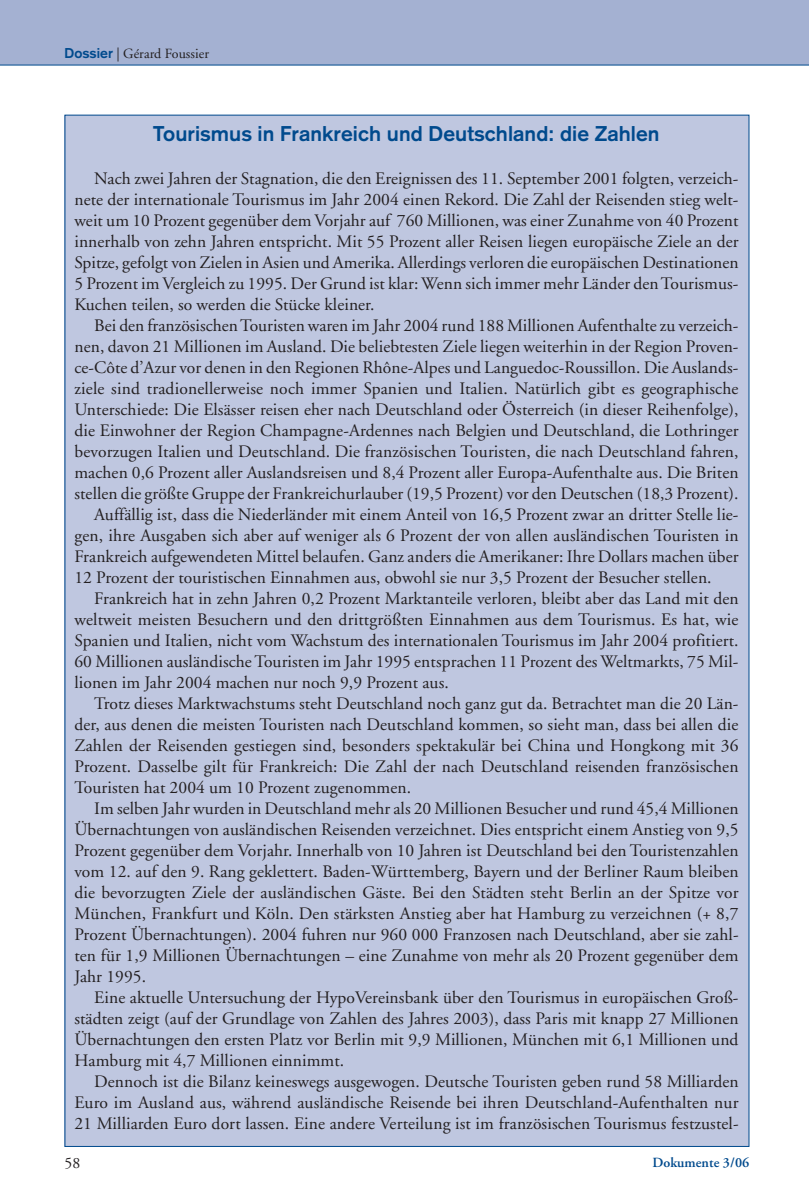
<style>
.page{position:relative;width:809px;height:1191px;background:#fff}
.page>*{position:absolute;margin:0;border:0;box-sizing:border-box;transform-origin:0 0}
.t1{font:700 21px "Akzidenz Grotesk";letter-spacing:.005em;color:#004a8d}
.t2{font:17.5px/21px "Adobe Garamond";letter-spacing:.005em;color:#231f20;text-align:justify}
.t3{font:15.75px "Adobe Garamond";color:#231f20}
.t4{font:14px "Adobe Garamond";letter-spacing:.005em;color:#231f20}
.t5{font:600 14px "Adobe Garamond";letter-spacing:.005em;color:#004a8d}
.s1{font-family:"Akzidenz Grotesk";font-weight:700;color:#004a8d}
</style>
<div class="page">
<div style="left:65px;top:115px;width:684px;height:1031px;background:#bfc7e0"></div>
<div style="left:0;top:1px;width:808px;height:64px;background:#a4b1d2"></div>
<hr style="left:0;top:65px;width:808px;height:1px;background:#004a8d">
<p class="t4" style="left:64px;top:48px;width:146px"><span class="s1">Dossier</span> | Gérard Foussier</p>
<p class="t1" style="left:153px;top:126px;width:508px">Tourismus in Frankreich und Deutschland: die Zahlen</p>
<p class="t2" style="left:74px;top:169px;width:665px;text-indent:20px">Nach zwei Jahren der Stagnation, die den Ereignissen des 11. September 2001 folgten, verzeich&shy;nete der internationale Tourismus im Jahr 2004 einen Rekord. Die Zahl der Reisenden stieg welt&shy;weit um 10 Prozent gegenüber dem Vorjahr auf 760 Millionen, was einer Zunahme von 40 Prozent innerhalb von zehn Jahren entspricht. Mit 55 Prozent aller Reisen liegen europäische Ziele an der Spitze, gefolgt von Zielen in Asien und Amerika. Allerdings verloren die europäischen Destinationen 5 Prozent im Vergleich zu 1995. Der Grund ist klar: Wenn sich immer mehr Länder den Tourismus-Kuchen teilen, so werden die Stücke kleiner.</p>
<p class="t2" style="left:94px;top:316px;width:645px">Bei den französischen Touristen waren im Jahr 2004 rund 188 Millionen Aufenthalte zu verzeich-</p>
<p class="t2" style="left:74px;top:337px;width:665px">nen, davon 21 Millionen im Ausland. Die beliebtesten Ziele liegen weiterhin in der Region Proven-</p>
<p class="t2" style="left:74px;top:358px;width:665px">ce-Côte d’Azur vor denen in den Regionen Rhône-Alpes und Languedoc-Roussillon. Die Auslands-</p>
<p class="t2" style="left:74px;top:379px;width:665px">ziele sind tradionellerweise noch immer Spanien und Italien. Natürlich gibt es geographische</p>
<p class="t2" style="left:74px;top:400px;width:665px">Unterschiede: Die Elsässer reisen eher nach Deutschland oder Österreich (in dieser Reihenfolge),</p>
<p class="t2" style="left:74px;top:421px;width:665px">die Einwohner der Region Champagne-Ardennes nach Belgien und Deutschland, die Lothringer</p>
<p class="t2" style="left:74px;top:442px;width:665px">bevorzugen Italien und Deutschland. Die französischen Touristen, die nach Deutschland fahren,</p>
<p class="t2" style="left:74px;top:463px;width:665px">machen 0,6 Prozent aller Auslandsreisen und 8,4 Prozent aller Europa-Aufenthalte aus. Die Briten</p>
<p class="t2" style="left:74px;top:484px;width:665px">stellen die größte Gruppe der Frankreichurlauber (19,5 Prozent) vor den Deutschen (18,3 Prozent).</p>
<p class="t2" style="left:94px;top:505px;width:645px">Auffällig ist, dass die Niederländer mit einem Anteil von 16,5 Prozent zwar an dritter Stelle lie-</p>
<p class="t2" style="left:74px;top:526px;width:665px">gen, ihre Ausgaben sich aber auf weniger als 6 Prozent der von allen ausländischen Touristen in</p>
<p class="t2" style="left:74px;top:547px;width:665px">Frankreich aufgewendeten Mittel belaufen. Ganz anders die Amerikaner: Ihre Dollars machen über</p>
<p class="t2" style="left:74px;top:568px;width:638px">12 Prozent der touristischen Einnahmen aus, obwohl sie nur 3,5 Prozent der Besucher stellen.</p>
<p class="t2" style="left:94px;top:589px;width:645px">Frankreich hat in zehn Jahren 0,2 Prozent Marktanteile verloren, bleibt aber das Land mit den</p>
<p class="t2" style="left:74px;top:610px;width:665px">weltweit meisten Besuchern und den drittgrößten Einnahmen aus dem Tourismus. Es hat, wie</p>
<p class="t2" style="left:74px;top:631px;width:665px">Spanien und Italien, nicht vom Wachstum des internationalen Tourismus im Jahr 2004 profitiert.</p>
<p class="t2" style="left:74px;top:652px;width:665px">60 Millionen ausländische Touristen im Jahr 1995 entsprachen 11 Prozent des Weltmarkts, 75 Mil-</p>
<p class="t2" style="left:74px;top:673px;width:376px">lionen im Jahr 2004 machen nur noch 9,9 Prozent aus.</p>
<p class="t2" style="left:94px;top:694px;width:645px">Trotz dieses Marktwachstums steht Deutschland noch ganz gut da. Betrachtet man die 20 Län-</p>
<p class="t2" style="left:74px;top:715px;width:665px">der, aus denen die meisten Touristen nach Deutschland kommen, so sieht man, dass bei allen die</p>
<p class="t2" style="left:74px;top:736px;width:665px">Zahlen der Reisenden gestiegen sind, besonders spektakulär bei China und Hongkong mit 36</p>
<p class="t2" style="left:74px;top:757px;width:665px">Prozent. Dasselbe gilt für Frankreich: Die Zahl der nach Deutschland reisenden französischen</p>
<p class="t2" style="left:74px;top:778px;width:338px">Touristen hat 2004 um 10 Prozent zugenommen.</p>
<p class="t2" style="left:94px;top:799px;width:645px">Im selben Jahr wurden in Deutschland mehr als 20 Millionen Besucher und rund 45,4 Millionen</p>
<p class="t2" style="left:74px;top:820px;width:665px">Übernachtungen von ausländischen Reisenden verzeichnet. Dies entspricht einem Anstieg von 9,5</p>
<p class="t2" style="left:74px;top:841px;width:665px">Prozent gegenüber dem Vorjahr. Innerhalb von 10 Jahren ist Deutschland bei den Touristenzahlen</p>
<p class="t2" style="left:74px;top:862px;width:665px">vom 12. auf den 9. Rang geklettert. Baden-Württemberg, Bayern und der Berliner Raum bleiben</p>
<p class="t2" style="left:74px;top:883px;width:665px">die bevorzugten Ziele der ausländischen Gäste. Bei den Städten steht Berlin an der Spitze vor</p>
<p class="t2" style="left:74px;top:904px;width:665px">München, Frankfurt und Köln. Den stärksten Anstieg aber hat Hamburg zu verzeichnen (+ 8,7</p>
<p class="t2" style="left:74px;top:925px;width:665px">Prozent Übernachtungen). 2004 fuhren nur 960 000 Franzosen nach Deutschland, aber sie zahl-</p>
<p class="t2" style="left:74px;top:946px;width:665px">ten für 1,9 Millionen Übernachtungen – eine Zunahme von mehr als 20 Prozent gegenüber dem</p>
<p class="t2" style="left:74px;top:967px;width:73px">Jahr 1995.</p>
<p class="t2" style="left:94px;top:988px;width:645px">Eine aktuelle Untersuchung der HypoVereinsbank über den Tourismus in europäischen Groß-</p>
<p class="t2" style="left:74px;top:1009px;width:665px">städten zeigt (auf der Grundlage von Zahlen des Jahres 2003), dass Paris mit knapp 27 Millionen</p>
<p class="t2" style="left:74px;top:1030px;width:665px">Übernachtungen den ersten Platz vor Berlin mit 9,9 Millionen, München mit 6,1 Millionen und</p>
<p class="t2" style="left:74px;top:1051px;width:271px">Hamburg mit 4,7 Millionen einnimmt.</p>
<p class="t2" style="left:94px;top:1072px;width:645px">Dennoch ist die Bilanz keineswegs ausgewogen. Deutsche Touristen geben rund 58 Milliarden</p>
<p class="t2" style="left:74px;top:1093px;width:665px">Euro im Ausland aus, während ausländische Reisende bei ihren Deutschland-Aufenthalten nur</p>
<p class="t2" style="left:74px;top:1114px;width:665px">21 Milliarden Euro dort lassen. Eine andere Verteilung ist im französischen Tourismus festzustel-</p>
<p class="t3" style="left:64px;top:1156px;width:17px">58</p>
<p class="t5" style="left:652px;top:1156px;width:98px">Dokumente 3/06</p>
</div>
